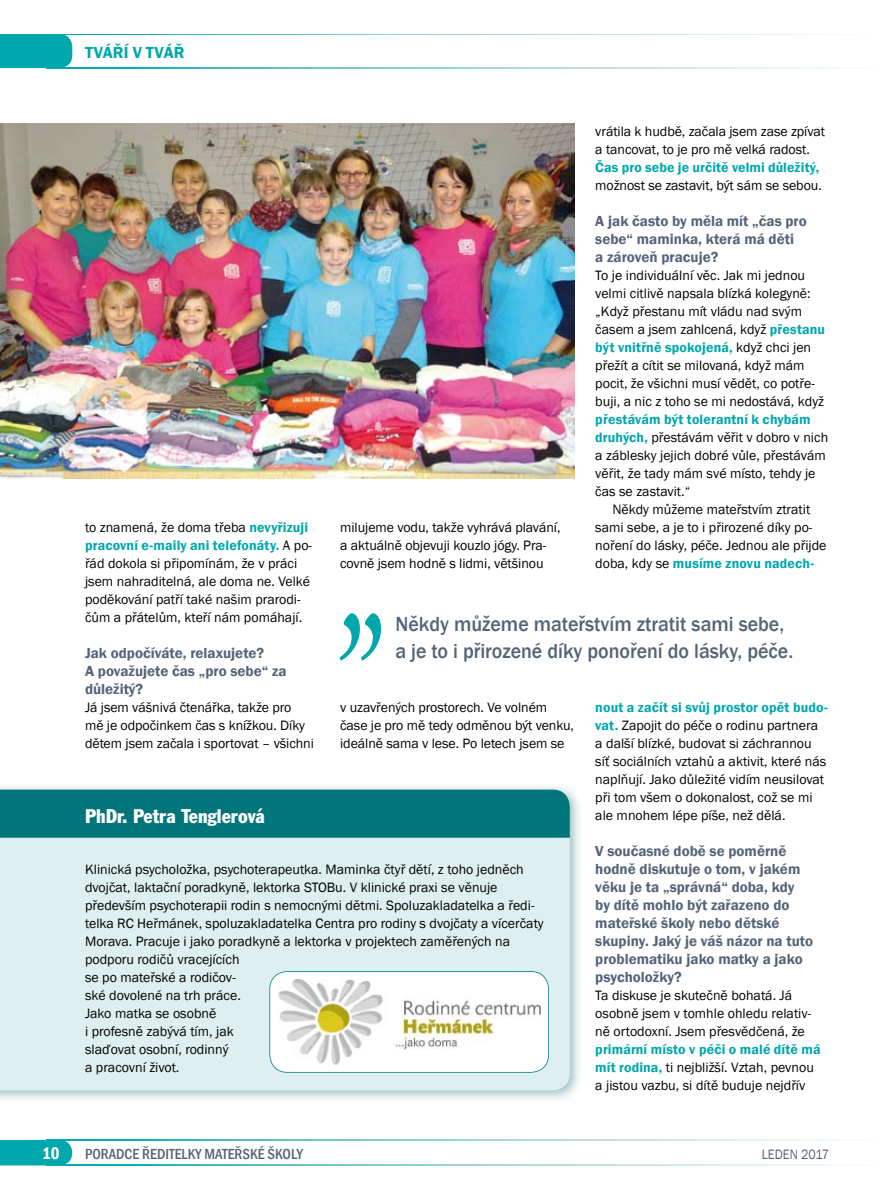
<style>
.page{position:relative;width:893px;height:1191px;background:#fff}
.page>*{position:absolute;margin:0;border:0;box-sizing:border-box;transform-origin:0 0}
.t1{font:249px "Arno Pro Display";color:#00a7ac;scale:.7 1}
.t2{font:500 21px/27px "Franklin Gothic";color:#566478;scale:.95 1}
.t3{font:condensed 19.5px "Franklin Gothic AT";color:#fff}
.t4{font:600 condensed 17.25px "Franklin Gothic";color:#fff}
.t5{font:600 16.5px "Franklin Gothic";letter-spacing:.035em;color:#00a7ac}
.t6{font:600 15px/18px "Franklin Gothic";color:#566478}
.t7{font:500 condensed 15px "Franklin Gothic";color:#566478}
.t8{font:13.95px/18px "Franklin Gothic";color:#000}
.t9{font:600 13.95px "Franklin Gothic";letter-spacing:.005em;color:#00a7ac}
.t10{font:13.95px "Franklin Gothic";color:#566478;scale:.9 1}
.s1{font-weight:600;color:#00a7ac}
</style>
<div class="page">
<svg style="left:72px;top:1140px;width:768px;height:1px"></svg>
<svg style="left:72px;top:1164px;width:768px;height:1px"></svg>
<svg style="left:72px;top:67px;width:768px;height:1px"></svg>
<svg style="left:72px;top:34px;width:768px;height:1px"></svg>
<div style="left:0;top:34px;width:72px;height:34px;background:#00a7ac"></div>
<div style="left:0;top:1140px;width:72px;height:25px;background:#00a7ac"></div>
<img style="left:0;top:786px;width:579px;height:314px">
<div style="left:0;top:837px;width:570px;height:253px;background:#ddefef"></div>
<div style="left:0;top:789px;width:570px;height:48px;background:#00767a"></div>
<svg style="left:269px;top:971px;width:280px;height:101px"></svg>
<img style="left:0;top:123px;width:574px;height:355px">
<p class="t5" style="left:85px;top:42px;width:101px">tváří v tvář</p>
<p class="t8" style="left:595px;top:123px;width:231px">vrátila k hudbě, začala jsem zase zpívat a tancovat, to je pro mě velká radost.</p>
<p class="t9" style="left:595px;top:159px;width:226px">Čas pro sebe je určitě velmi důležitý,</p>
<p class="t8" style="left:595px;top:177px;width:228px">možnost se zastavit, být sám se sebou.</p>
<p class="t6" style="left:595px;top:212px;width:213px">A jak často by měla mít „čas pro sebe“ maminka, která má děti<br>a zároveň pracuje?</p>
<p class="t8" style="left:595px;top:267px;width:231px">To je individuální věc. Jak mi jednou velmi citlivě napsala blízká kolegyně: „Když přestanu mít vládu nad svým časem a jsem zahlcená, když <span class="s1">přestanu být vnitřně spokojená,</span> když chci jen přežít a cítit se milovaná, když mám pocit, že všichni musí vědět, co potře&shy;buji, a nic z toho se mi nedostává, když</p>
<p class="t8" style="left:595px;top:411px;width:234px"><span class="s1">přestávám být tolerantní k chybám druhých,</span> přestávám věřit v dobro v nich a záblesky jejich dobré vůle, přestávám věřit, že tady mám své místo, tehdy je čas se zastavit.“</p>
<p class="t8" style="left:595px;top:501px;width:233px;text-indent:17px">Někdy můžeme mateřstvím ztratit sami sebe, a je to i přirozené díky po&shy;noření do lásky, péče. Jednou ale přijde doba, kdy se <span class="s1">musíme znovu nadech-</span></p>
<p class="t8" style="left:85px;top:519px;width:229px">to znamená, že doma třeba <span class="s1">nevyřizuji pracovní e-maily ani telefonáty.</span> A po&shy;řád dokola si připomínám, že v práci jsem nahraditelná, ale doma ne. Velké poděkování patří také našim prarodi&shy;čům a přátelům, kteří nám pomáhají.</p>
<p class="t6" style="left:85px;top:644px;width:203px">Jak odpočíváte, relaxujete?<br>A považujete čas „pro sebe“ za důležitý?</p>
<p class="t8" style="left:85px;top:699px;width:230px">Já jsem vášnivá čtenářka, takže pro<br>mě je odpočinkem čas s knížkou. Díky dětem jsem začala i sportovat – všichni</p>
<p class="t8" style="left:340px;top:519px;width:222px">milujeme vodu, takže vyhrává plavání, a aktuálně objevuji kouzlo jógy. Pra&shy;covně jsem hodně s lidmi, většinou</p>
<h1 class="t1" style="left:334px;top:567px;width:76px">”</h1>
<h2 class="t2" style="left:395px;top:611px;width:420px">Někdy můžeme mateřstvím ztratit sami sebe, a je to i přirozené díky ponoření do lásky, péče.</h2>
<p class="t8" style="left:595px;top:699px;width:234px"><span class="s1">nout a začít si svůj prostor opět budo&shy;vat.</span> Zapojit do péče o rodinu partnera a další blízké, budovat si záchrannou síť sociálních vztahů a aktivit, které nás naplňují. Jako důležité vidím neusilovat při tom všem o dokonalost, což se mi ale mnohem lépe píše, než dělá.</p>
<p class="t6" style="left:595px;top:842px;width:219px">v současné době se poměrně hodně diskutuje o tom, v jakém věku je ta „správná“ doba, kdy<br>by dítě mohlo být zařazeno do mateřské školy nebo dětské skupiny. Jaký je váš názor na tuto problematiku jako matky a jako psycholožky?</p>
<p class="t8" style="left:595px;top:987px;width:218px">Ta diskuse je skutečně bohatá. Já osobně jsem v tomhle ohledu relativ&shy;ně ortodoxní. Jsem přesvědčená, že</p>
<p class="t8" style="left:595px;top:1041px;width:227px"><span class="s1">primární místo v péči o malé dítě má mít rodina,</span> ti nejbližší. Vztah, pevnou a jistou vazbu, si dítě buduje nejdřív</p>
<p class="t8" style="left:340px;top:699px;width:235px">v uzavřených prostorech. Ve volném čase je pro mě tedy odměnou být venku, ideálně sama v lese. Po letech jsem se</p>
<h3 class="t3" style="left:85px;top:803px;width:181px">PhDr. Petra Tenglerová</h3>
<p class="t8" style="left:85px;top:861px;width:460px">Klinická psycholožka, psychoterapeutka. Maminka čtyř dětí, z toho jedněch dvojčat, laktační poradkyně, lektorka STOBu. V klinické praxi se věnuje především psychoterapii rodin s nemocnými dětmi. Spoluzakladatelka a ředi&shy;telka RC Heřmánek, spoluzakladatelka Centra pro rodiny s dvojčaty a vícerčaty Morava. Pracuje i jako poradkyně a lektorka v projektech zaměřených na podporu rodičů vracejících<br>se po mateřské a rodičov-<br>ské dovolené na trh práce.<br>Jako matka se osobně<br>i profesně zabývá tím, jak<br>slaďovat osobní, rodinný<br>a pracovní život.</p>
<p class="t4" style="left:42px;top:1141px;width:19px">10</p>
<p class="t7" style="left:85px;top:1144px;width:219px">PORADCE ŘEDITELKY MATEŘSKÉ ŠKOLY</p>
<p class="t10" style="left:762px;top:1145px;width:77px">leden 2017</p>
</div>
